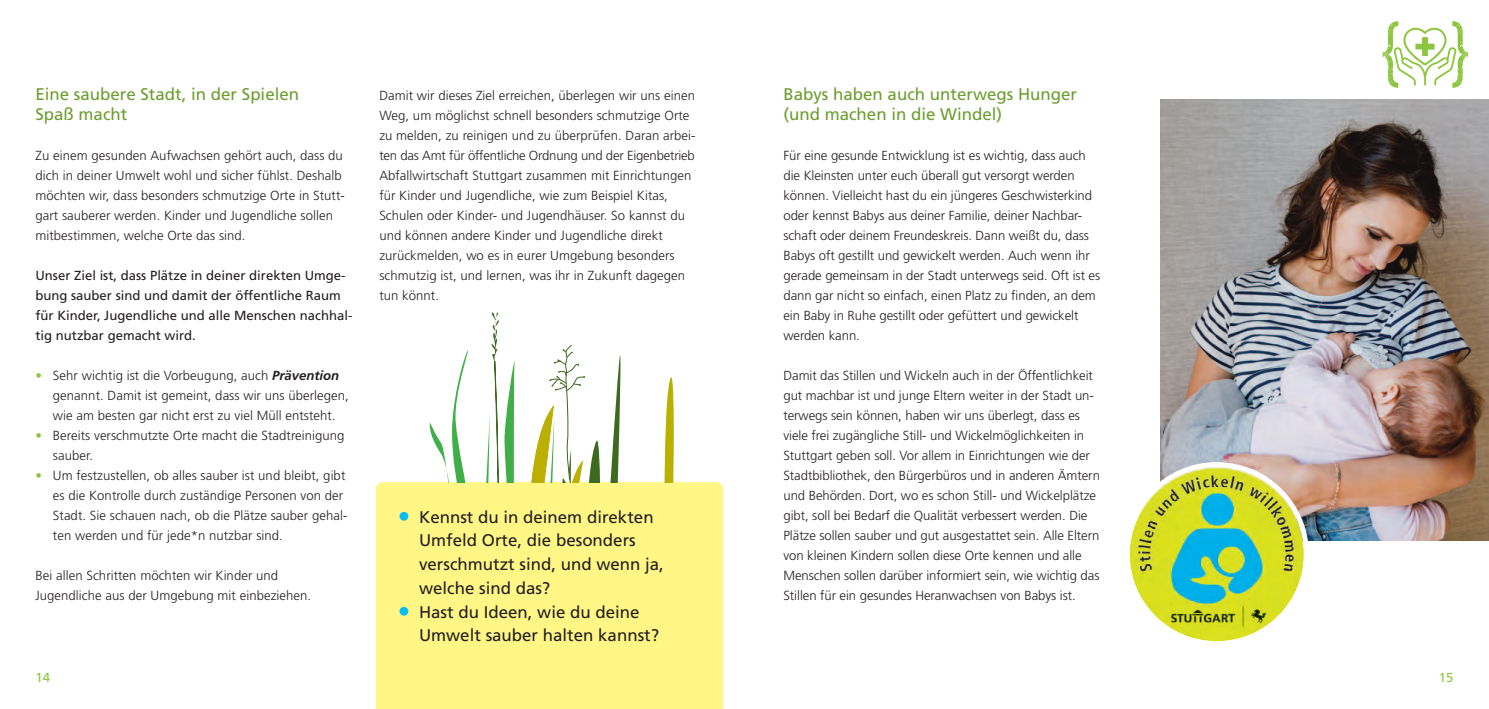
<style>
.page{position:relative;width:1489px;height:709px;background:#fff}
.page>*{position:absolute;margin:0;border:0;box-sizing:border-box;transform-origin:0 0}
.t1{font:16.88px/23.8px "Frutiger LT Com";color:#231f20}
.t2{font:16.88px/20px "Frutiger LT Com";color:#6c9e2f}
.t3{font:300 13.12px/20px "Frutiger LT Com";letter-spacing:-.005em;color:#231f20}
.t4{font:13.12px/20px "Frutiger LT Com";color:#231f20}
.t5{font:13.12px "Frutiger LT Com";color:#8bc63e}
.s1{color:#8bc63e}
.s2{font-weight:700;font-style:italic}
.s3{font-weight:700;font-size:25px;color:#01bdf2}
</style>
<div class="page">
<svg style="left:1382px;top:21px;width:85px;height:67px"></svg>
<div style="left:376px;top:482px;width:347px;height:227px;background:#fff685"></div>
<img style="left:1160px;top:99px;width:328px;height:441px">
<svg style="left:1129px;top:462px;width:179px;height:180px"></svg>
<svg style="left:429px;top:350px;width:40px;height:132px"></svg>
<svg style="left:664px;top:377px;width:9px;height:105px"></svg>
<svg style="left:531px;top:345px;width:90px;height:137px"></svg>
<svg style="left:486px;top:312px;width:29px;height:170px"></svg>
<p class="t2" style="left:35px;top:86px;width:265px">Eine saubere Stadt, in der Spielen<br>Spaß macht</p>
<p class="t3" style="left:35px;top:146px;width:311px">Zu einem gesunden Aufwachsen gehört auch, dass du dich in deiner Umwelt wohl und sicher fühlst. Deshalb möchten wir, dass besonders schmutzige Orte in Stutt&shy;gart sauberer werden. Kinder und Jugendliche sollen mitbestimmen, welche Orte das sind.</p>
<p class="t4" style="left:35px;top:267px;width:318px">Unser Ziel ist, dass Plätze in deiner direkten Umge&shy;bung sauber sind und damit der öffentliche Raum für Kinder, Jugendliche und alle Menschen nachhal&shy;tig nutzbar gemacht wird.</p>
<p class="t3" style="left:53px;top:366px;width:297px;text-indent:-18px"><span class="s1">•</span> Sehr wichtig ist die Vorbeugung, auch <span class="s2">Prävention </span>genannt. Damit ist gemeint, dass wir uns überlegen, wie am besten gar nicht erst zu viel Müll entsteht.</p>
<p class="t3" style="left:53px;top:426px;width:293px;text-indent:-18px"><span class="s1">•</span> Bereits verschmutzte Orte macht die Stadtreinigung sauber.</p>
<p class="t3" style="left:53px;top:466px;width:296px;text-indent:-18px"><span class="s1">•</span> Um festzustellen, ob alles sauber ist und bleibt, gibt es die Kontrolle durch zuständige Personen von der Stadt. Sie schauen nach, ob die Plätze sauber gehal&shy;ten werden und für jede*n nutzbar sind.</p>
<p class="t3" style="left:35px;top:567px;width:277px">Bei allen Schritten möchten wir Kinder und<br>Jugendliche aus der Umgebung mit einbeziehen.</p>
<p class="t3" style="left:379px;top:86px;width:318px">Damit wir dieses Ziel erreichen, überlegen wir uns einen Weg, um möglichst schnell besonders schmutzige Orte zu melden, zu reinigen und zu überprüfen. Daran arbei&shy;ten das Amt für öffentliche Ordnung und der Eigenbetrieb Abfallwirtschaft Stuttgart zusammen mit Einrichtungen für Kinder und Jugendliche, wie zum Beispiel Kitas, Schulen oder Kinder- und Jugendhäuser. So kannst du und können andere Kinder und Jugendliche direkt zurückmelden, wo es in eurer Umgebung besonders schmutzig ist, und lernen, was ihr in Zukunft dagegen tun könnt.</p>
<p class="t1" style="left:419px;top:506px;width:246px;text-indent:-21px"><span class="s3">•</span> Kennst du in deinem direkten<br>Umfeld Orte, die besonders verschmutzt sind, und wenn ja, welche sind das?</p>
<p class="t1" style="left:419px;top:601px;width:242px;text-indent:-21px"><span class="s3">•</span> Hast du Ideen, wie du deine<br>Umwelt sauber halten kannst?</p>
<p class="t2" style="left:783px;top:86px;width:295px">Babys haben auch unterwegs Hunger (und machen in die Windel)</p>
<p class="t3" style="left:783px;top:146px;width:318px">Für eine gesunde Entwicklung ist es wichtig, dass auch die Kleinsten unter euch überall gut versorgt werden können. Vielleicht hast du ein jüngeres Geschwisterkind oder kennst Babys aus deiner Familie, deiner Nachbar&shy;schaft oder deinem Freundeskreis. Dann weißt du, dass Babys oft gestillt und gewickelt werden. Auch wenn ihr gerade gemeinsam in der Stadt unterwegs seid. Oft ist es dann gar nicht so einfach, einen Platz zu finden, an dem ein Baby in Ruhe gestillt oder gefüttert und gewickelt werden kann.</p>
<p class="t3" style="left:783px;top:367px;width:318px">Damit das Stillen und Wickeln auch in der Öffentlichkeit gut machbar ist und junge Eltern weiter in der Stadt un&shy;terwegs sein können, haben wir uns überlegt, dass es viele frei zugängliche Still- und Wickelmöglichkeiten in Stuttgart geben soll. Vor allem in Einrichtungen wie der Stadtbibliothek, den Bürgerbüros und in anderen Ämtern und Behörden. Dort, wo es schon Still- und Wickelplätze gibt, soll bei Bedarf die Qualität verbessert werden. Die Plätze sollen sauber und gut ausgestattet sein. Alle Eltern von kleinen Kindern sollen diese Orte kennen und alle Menschen sollen darüber informiert sein, wie wichtig das Stillen für ein gesundes Heranwachsen von Babys ist.</p>
<p class="t5" style="left:35px;top:671px;width:16px">14</p>
<p class="t5" style="left:1438px;top:671px;width:16px">15</p>
</div>
